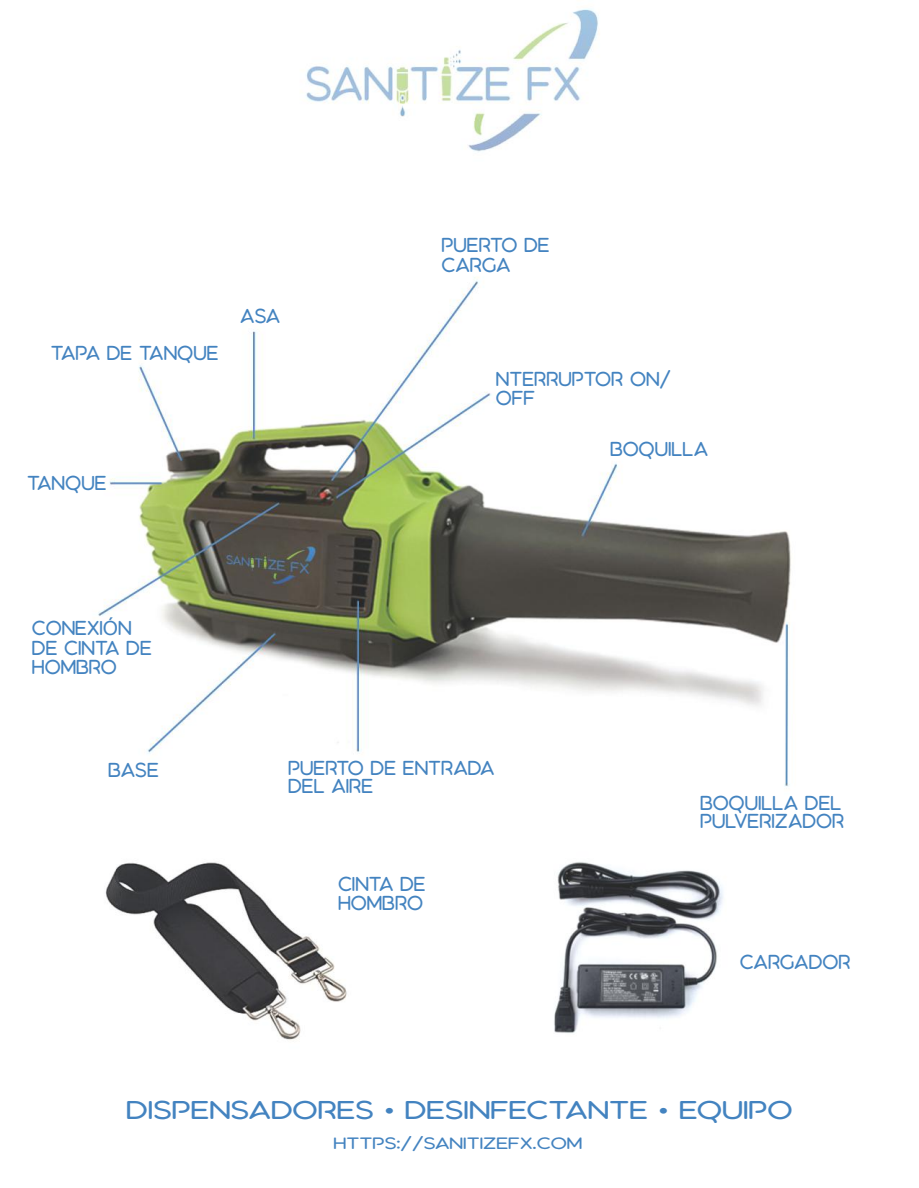
<style>
.page{position:relative;width:919px;height:1188px;background:#fff}
.page>*{position:absolute;margin:0;border:0;box-sizing:border-box;transform-origin:0 0}
.t1{font:22.95px "Aquatico";color:#4383c0;scale:1.24 1}
.t2{font:18px/19.5px "Aquatico";color:#4383c0}
.t3{font:14.7px "Aquatico";color:#4383c0;scale:1.24 1}
.s1{font-family:"Arial";font-size:19.5px}
.s2{font-family:"Arial"}
</style>
<div class="page">
<img style="left:98px;top:8px;width:693px;height:1032px">
<p class="t2" style="left:51px;top:344px;width:169px">TAPA DE TANQUE</p>
<p class="t2" style="left:240px;top:308px;width:41px">ASA</p>
<p class="t2" style="left:27px;top:474px;width:81px">TANQUE</p>
<p class="t2" style="left:441px;top:237px;width:110px">PUERTO DE<br>CARGA</p>
<p class="t2" style="left:496px;top:370px;width:177px">NTERRUPTOR ON/<br>OFF</p>
<p class="t2" style="left:610px;top:441px;width:99px">BOQUILLA</p>
<p class="t2" style="left:32px;top:620px;width:121px">CONEXI<span class="s1">Ó</span>N<br>DE CINTA DE<br>HOMBRO</p>
<p class="t2" style="left:108px;top:762px;width:52px">BASE</p>
<p class="t2" style="left:288px;top:761px;width:208px;line-height:18px">PUERTO DE ENTRADA<br>DEL AIRE</p>
<p class="t2" style="left:338px;top:875px;width:89px">CINTA DE<br>HOMBRO</p>
<p class="t2" style="left:700px;top:795px;width:145px;line-height:18px">BOQUILLA DEL<br>PULVERIZADOR</p>
<p class="t2" style="left:739px;top:953px;width:112px">CARGADOR</p>
<p class="t1" style="left:126px;top:1100px;width:539px">DISPENSADORES <span class="s2">•</span> DESINFECTANTE <span class="s2">•</span> EQUIPO</p>
<p class="t3" style="left:333px;top:1137px;width:202px">HTTPS://SANITIZEFX.COM</p>
</div>
